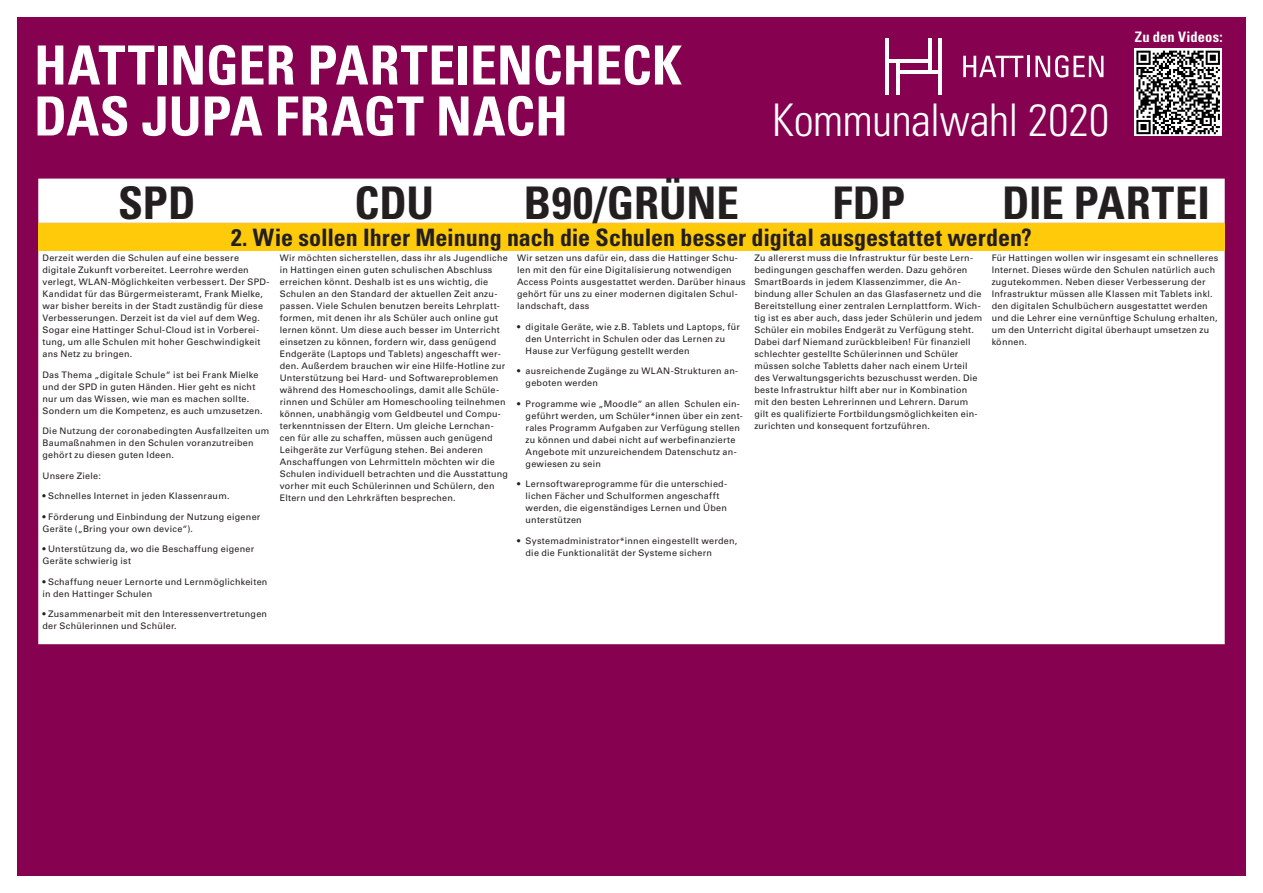
<style>
.page{position:relative;width:1263px;height:893px;background:#fff}
.page>*{position:absolute;margin:0;border:0;box-sizing:border-box;transform-origin:0 0}
.t1{font:700 condensed 54px/51px "Univers";color:#fff}
.t2{font:700 condensed 45px "Univers";color:#231f20}
.t3{font:300 condensed 45px "Univers";letter-spacing:-.01em;color:#fff}
.t4{font:700 condensed 24px "Univers";letter-spacing:-.005em;color:#231f20}
.t5{font:700 condensed 14.4px "Univers";letter-spacing:.01em;color:#fff}
.t6{font:9px/12px "Univers";letter-spacing:.03em;color:#231f20}
</style>
<div class="page">
<div style="left:17px;top:17px;width:1229px;height:859px;background:#860150"></div>
<hr style="left:896px;top:61px;width:3px;height:34px;background:#fff">
<hr style="left:885px;top:38px;width:4px;height:57px;background:#fff">
<hr style="left:928px;top:38px;width:3px;height:34px;background:#fff">
<hr style="left:938px;top:38px;width:4px;height:57px;background:#fff">
<hr style="left:887px;top:59px;width:42px;height:4px;background:#fff">
<hr style="left:898px;top:70px;width:42px;height:4px;background:#fff">
<svg style="left:963px;top:56px;width:60px;height:21px"></svg>
<hr style="left:1027px;top:56px;width:3px;height:21px;background:#fff">
<svg style="left:1035px;top:55px;width:68px;height:23px"></svg>
<div style="left:1134px;top:49px;width:88px;height:87px;background:linear-gradient(to bottom,#fff,#fff)"></div>
<svg style="left:1136px;top:51px;width:84px;height:83px;background:#7c7c7c"></svg>
<div style="left:38px;top:179px;width:1187px;height:465px;background:#fff"></div>
<div style="left:38px;top:223px;width:1187px;height:27px;background:#feca0a"></div>
<h1 class="t1" style="left:34px;top:40px;width:649px">HATTINGER PARTEIENCHECK<br>DAS JUPA FRAGT NACH</h1>
<h2 class="t3" style="left:772px;top:93px;width:339px">Kommunalwahl 2020</h2>
<h3 class="t5" style="left:1135px;top:28px;width:89px">Zu den Videos:</h3>
<h2 class="t2" style="left:118px;top:175px;width:79px">SPD</h2>
<h2 class="t2" style="left:354px;top:175px;width:81px">CDU</h2>
<h2 class="t2" style="left:524px;top:175px;width:216px">B90/GRÜNE</h2>
<h2 class="t2" style="left:832px;top:175px;width:74px">FDP</h2>
<h2 class="t2" style="left:1002px;top:175px;width:210px">DIE PARTEI</h2>
<h3 class="t4" style="left:231px;top:223px;width:802px">2. Wie sollen Ihrer Meinung nach die Schulen besser digital ausgestattet werden?</h3>
<p class="t6" style="left:43px;top:252px;width:228px">Derzeit werden die Schulen auf eine bessere digitale Zukunft vorbereitet. Leerrohre werden verlegt, WLAN-Möglichkeiten verbessert. Der SPD-Kandidat für das Bürgermeisteramt, Frank Mielke, war bisher bereits in der Stadt zuständig für diese Verbesserungen. Derzeit ist da viel auf dem Weg.<br>Sogar eine Hattinger Schul-Cloud ist in Vorberei&shy;tung, um alle Schulen mit hoher Geschwindigkeit ans Netz zu bringen.</p>
<p class="t6" style="left:43px;top:369px;width:222px">Das Thema „digitale Schule“ ist bei Frank Mielke und der SPD in guten Händen. Hier geht es nicht nur um das Wissen, wie man es machen sollte.<br>Sondern um die Kompetenz, es auch umzusetzen.</p>
<p class="t6" style="left:43px;top:425px;width:228px">Die Nutzung der coronabedingten Ausfallzeiten um<br>Baumaßnahmen in den Schulen voranzutreiben gehört zu diesen guten Ideen.</p>
<p class="t6" style="left:43px;top:470px;width:60px">Unsere Ziele:</p>
<p class="t6" style="left:43px;top:490px;width:189px">• Schnelles Internet in jeden Klassenraum.</p>
<p class="t6" style="left:43px;top:511px;width:219px">• Förderung und Einbindung der Nutzung eigener<br>Geräte („Bring your own device“).</p>
<p class="t6" style="left:43px;top:543px;width:213px">• Unterstützung da, wo die Beschaffung eigener<br>Geräte schwierig ist</p>
<p class="t6" style="left:43px;top:576px;width:226px">• Schaffung neuer Lernorte und Lernmöglichkeiten in den Hattinger Schulen</p>
<p class="t6" style="left:43px;top:608px;width:226px">• Zusammenarbeit mit den Interessenvertretungen der Schülerinnen und Schüler.</p>
<p class="t6" style="left:754px;top:252px;width:229px">Zu allererst muss die Infrastruktur für beste Lern&shy;bedingungen geschaffen werden. Dazu gehören SmartBoards in jedem Klassenzimmer, die An&shy;bindung aller Schulen an das Glasfasernetz und die Bereitstellung einer zentralen Lernplattform. Wich&shy;tig ist es aber auch, dass jeder Schülerin und jedem Schüler ein mobiles Endgerät zu Verfügung steht.<br>Dabei darf Niemand zurückbleiben! Für finanziell schlechter gestellte Schülerinnen und Schüler müssen solche Tabletts daher nach einem Urteil des Verwaltungsgerichts bezuschusst werden. Die beste Infrastruktur hilft aber nur in Kombination mit den besten Lehrerinnen und Lehrern. Darum gilt es qualifizierte Fortbildungsmöglichkeiten ein&shy;zurichten und konsequent fortzuführen.</p>
<p class="t6" style="left:992px;top:252px;width:228px">Für Hattingen wollen wir insgesamt ein schnelleres Internet. Dieses würde den Schulen natürlich auch zugutekommen. Neben dieser Verbesserung der Infrastruktur müssen alle Klassen mit Tablets inkl. den digitalen Schulbüchern ausgestattet werden und die Lehrer eine vernünftige Schulung erhalten, um den Unterricht digital überhaupt umsetzen zu können.</p>
<p class="t6" style="left:280px;top:252px;width:230px">Wir möchten sicherstellen, dass ihr als Jugendliche in Hattingen einen guten schulischen Abschluss erreichen könnt. Deshalb ist es uns wichtig, die Schulen an den Standard der aktuellen Zeit anzu&shy;passen. Viele Schulen benutzen bereits Lehrplatt&shy;formen, mit denen ihr als Schüler auch online gut lernen könnt. Um diese auch besser im Unterricht einsetzen zu können, fordern wir, dass genügend Endgeräte (Laptops und Tablets) angeschafft wer&shy;den. Außerdem brauchen wir eine Hilfe-Hotline zur Unterstützung bei Hard- und Softwareproblemen während des Homeschoolings, damit alle Schüle&shy;rinnen und Schüler am Homeschooling teilnehmen können, unabhängig vom Geldbeutel und Compu&shy;terkenntnissen der Eltern. Um gleiche Lernchan&shy;cen für alle zu schaffen, müssen auch genügend Leihgeräte zur Verfügung stehen. Bei anderen Anschaffungen von Lehrmitteln möchten wir die Schulen individuell betrachten und die Ausstattung vorher mit euch Schülerinnen und Schülern, den Eltern und den Lehrkräften besprechen.</p>
<p class="t6" style="left:517px;top:252px;width:230px">Wir setzen uns dafür ein, dass die Hattinger Schu&shy;len mit den für eine Digitalisierung notwendigen Access Points ausgestattet werden. Darüber hinaus gehört für uns zu einer modernen digitalen Schul&shy;landschaft, dass</p>
<p class="t6" style="left:526px;top:321px;width:216px;text-indent:-9px">• digitale Geräte, wie z.B. Tablets und Laptops, für den Unterricht in Schulen oder das Lernen zu<br>Hause zur Verfügung gestellt werden</p>
<p class="t6" style="left:526px;top:365px;width:214px;text-indent:-9px">• ausreichende Zugänge zu WLAN-Strukturen an&shy;geboten werden</p>
<p class="t6" style="left:526px;top:398px;width:219px;text-indent:-9px">• Programme wie „Moodle“ an allen Schulen ein&shy;geführt werden, um Schüler*innen über ein zent&shy;rales Programm Aufgaben zur Verfügung stellen zu können und dabei nicht auf werbefinanzierte Angebote mit unzureichendem Datenschutz an&shy;gewiesen zu sein</p>
<p class="t6" style="left:526px;top:478px;width:203px;text-indent:-9px">• Lernsoftwareprogramme für die unterschied&shy;lichen Fächer und Schulformen angeschafft werden, die eigenständiges Lernen und Üben unterstützen</p>
<p class="t6" style="left:526px;top:535px;width:213px;text-indent:-9px">• Systemadministrator*innen eingestellt werden, die die Funktionalität der Systeme sichern</p>
</div>
